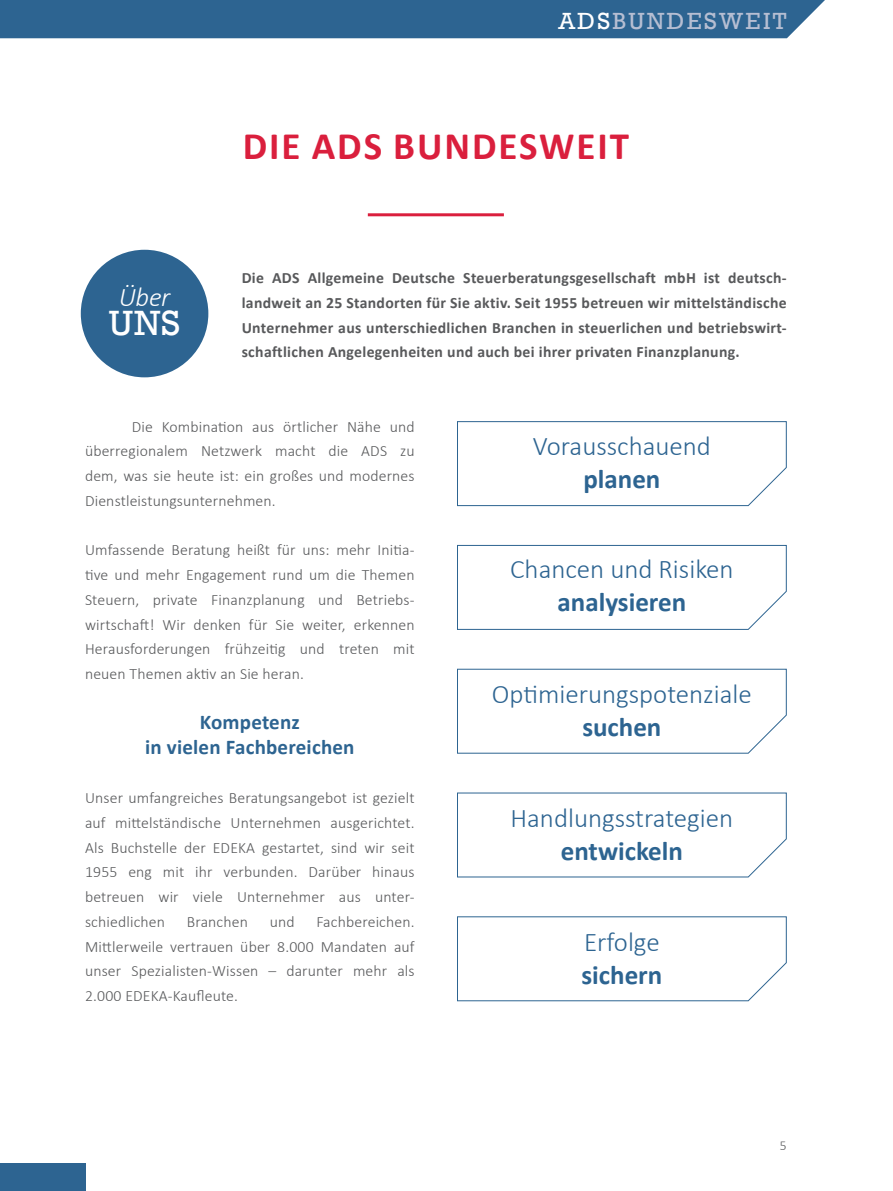
<style>
.page{position:relative;width:893px;height:1191px;background:#fff}
.page>*{position:absolute;margin:0;border:0;box-sizing:border-box;transform-origin:0 0}
.t1{font:700 39px "Calibri";letter-spacing:.05em;color:#da1f3d}
.t2{font:36px "Rockwell";color:#fff}
.t3{font:300 27px "Calibri";color:#2d6491}
.t4{font:700 27px "Calibri";color:#2d6491}
.t5{font:italic 300 27px "Calibri";color:#fff}
.t6{font:24px "Rockwell";letter-spacing:.1em;color:#b6bed2}
.t7{font:700 21px/24.8px "Calibri";letter-spacing:.01em;color:#2d6491;text-align:center}
.t8{font:300 15.75px/24.8px "Calibri";letter-spacing:.01em;color:#58595b;text-align:justify}
.t9{font:700 15.75px/24.8px "Calibri";letter-spacing:.02em;color:#58595b;text-align:justify}
.t10{font:300 13.5px "Calibri";color:#58595b}
.s1{color:#fff}
</style>
<div class="page">
<hr style="left:368px;top:213px;width:136px;height:3px;background:#da1f3d">
<div style="left:81px;top:250px;width:127px;height:127px;background:#2d6491;border-radius:50%"></div>
<svg style="left:457px;top:421px;width:330px;height:85px"></svg>
<svg style="left:457px;top:544px;width:330px;height:86px"></svg>
<svg style="left:457px;top:668px;width:330px;height:86px"></svg>
<svg style="left:457px;top:792px;width:330px;height:85px"></svg>
<svg style="left:457px;top:916px;width:330px;height:85px"></svg>
<div style="left:0;top:0;width:825px;height:38px;background:#2d6491"></div>
<div style="left:0;top:1164px;width:85px;height:27px;background:#2d6491"></div>
<h3 class="t6" style="left:558px;top:7px;width:127px"><span class="s1">ADS</span>BUNDESWEI</h3>
<h3 class="t6" style="left:773px;top:7px;width:15px">T</h3>
<h3 class="t5" style="left:119px;top:280px;width:53px">Über</h3>
<h2 class="t2" style="left:109px;top:302px;width:70px">UNS</h2>
<h1 class="t1" style="left:243px;top:121px;width:388px">Die ADS bundesweit</h1>
<p class="t9" style="left:242px;top:265px;width:546px">Die ADS Allgemeine Deutsche Steuerberatungsgesellschaft mbH ist deutsch&shy;landweit an 25 Standorten für Sie aktiv. Seit 1955 betreuen wir mittelständische Unternehmer aus unterschiedlichen Branchen in steuerlichen und betriebswirt&shy;schaftlichen Angelegenheiten und auch bei ihrer privaten Finanzplanung.</p>
<p class="t8" style="left:85px;top:414px;width:331px;text-indent:47px">Die Kombination aus örtlicher Nähe und überregionalem Netzwerk macht die ADS zu dem, was sie heute ist: ein großes und modernes Dienstleistungsunternehmen.</p>
<p class="t8" style="left:85px;top:537px;width:331px">Umfassende Beratung heißt für uns: mehr Initia&shy;tive und mehr Engagement rund um die Themen Steuern, private Finanzplanung und Betriebs&shy;wirtschaft! Wir denken für Sie weiter, erkennen Herausforderungen frühzeitig und treten mit neuen Themen aktiv an Sie heran.</p>
<h3 class="t7" style="left:145px;top:709px;width:211px">Kompetenz<br>in vielen Fachbereichen</h3>
<p class="t8" style="left:85px;top:785px;width:331px">Unser umfangreiches Beratungsangebot ist gezielt auf mittelständische Unternehmen ausgerichtet.<br>Als Buchstelle der EDEKA gestartet, sind wir seit 1955 eng mit ihr verbunden. Darüber hinaus betreuen wir viele Unternehmer aus unter&shy;schiedlichen</p>
<p class="t8" style="left:85px;top:909px;width:331px;text-indent:231px">Fachbereichen.<br>Mittlerweile vertrauen über 8.000 Mandaten auf unser Spezialisten-Wissen – darunter mehr als 2.000 EDEKA-Kaufleute.</p>
<p class="t8" style="left:187px;top:909px;width:63px">Branchen</p>
<p class="t8" style="left:270px;top:909px;width:26px">und</p>
<h3 class="t3" style="left:533px;top:429px;width:180px">Vorausschauend</h3>
<h3 class="t4" style="left:583px;top:462px;width:79px">planen</h3>
<h3 class="t3" style="left:510px;top:552px;width:225px">Chancen und Risiken</h3>
<h3 class="t4" style="left:557px;top:585px;width:130px">analysieren</h3>
<h3 class="t3" style="left:492px;top:677px;width:262px">Optimierungspotenziale</h3>
<h3 class="t4" style="left:582px;top:709px;width:81px">suchen</h3>
<h3 class="t3" style="left:510px;top:801px;width:224px">Handlungsstrategien</h3>
<h3 class="t4" style="left:561px;top:833px;width:124px">entwickeln</h3>
<h3 class="t3" style="left:584px;top:924px;width:77px">Erfolge</h3>
<h3 class="t4" style="left:581px;top:957px;width:82px">sichern</h3>
<p class="t10" style="left:780px;top:1136px;width:8px">5</p>
</div>
